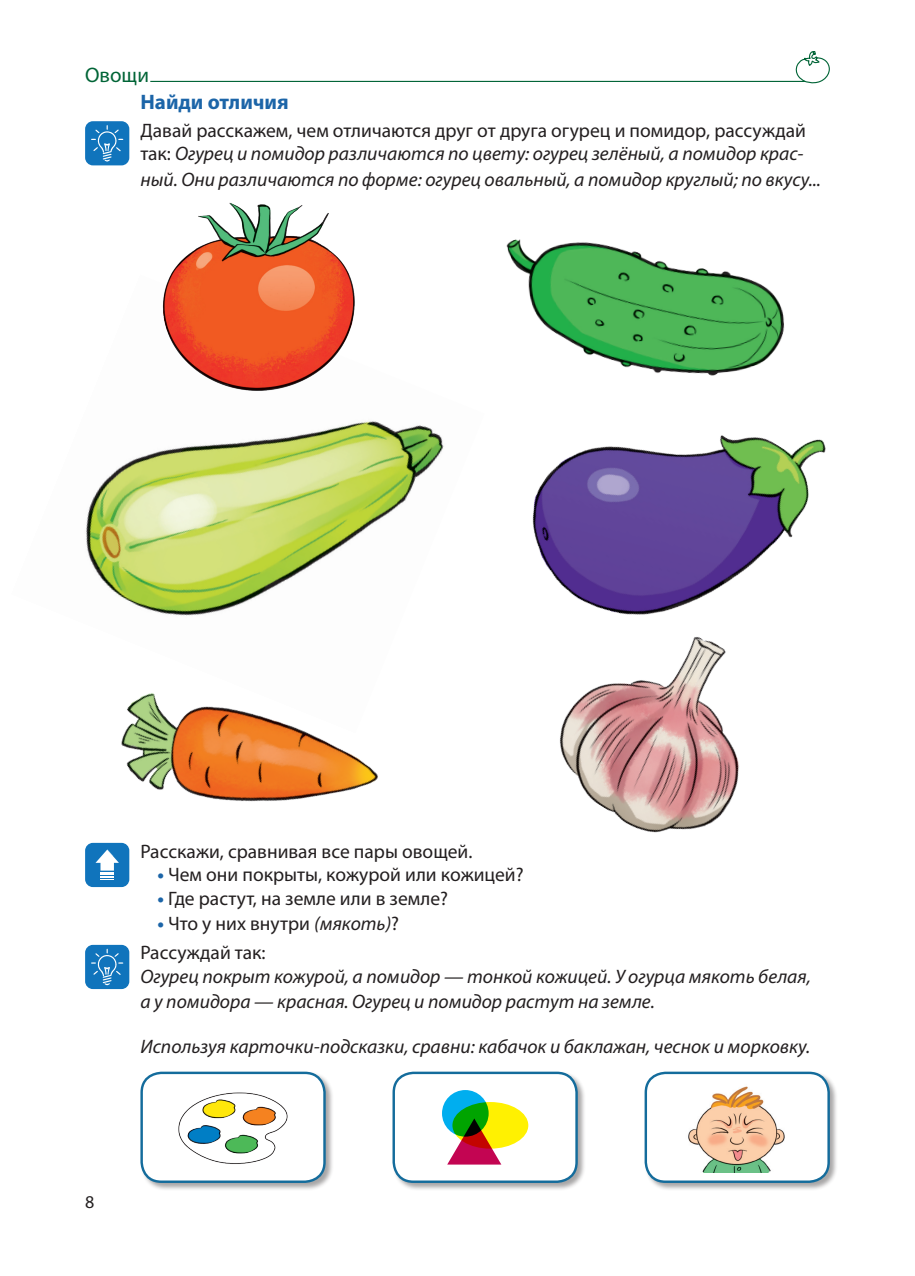
<style>
.page{position:relative;width:915px;height:1276px;background:#fff}
.page>*{position:absolute;margin:0;border:0;box-sizing:border-box;transform-origin:0 0}
.t1{font:700 21px "Myriad Pro";color:#1c65a8}
.t2{font:21px "Myriad Pro";color:#006436}
.t3{font:19.5px/23.4px "Myriad Pro";color:#231f20}
.t4{font:italic 19.5px/25.2px "Myriad Pro";color:#231f20}
.t5{font:18px "Myriad Pro";color:#231f20}
.s1{font-style:italic}
.s2{font-weight:700;color:#1c65a8}
</style>
<div class="page">
<div style="left:85px;top:121px;width:44px;height:44px;background:#1074bc;border-radius:8px"></div>
<svg style="left:91px;top:125px;width:32px;height:37px"></svg>
<div style="left:85px;top:945px;width:44px;height:44px;background:#1074bc;border-radius:8px"></div>
<svg style="left:91px;top:948px;width:32px;height:37px"></svg>
<img style="left:86px;top:421px;width:358px;height:174px">
<img style="left:85px;top:595px;width:293px;height:293px">
<img style="left:506px;top:239px;width:254px;height:45px">
<img style="left:162px;top:203px;width:193px;height:188px">
<img style="left:528px;top:284px;width:298px;height:304px">
<div style="left:85px;top:843px;width:44px;height:44px;background:#1074bc;border-radius:8px"></div>
<svg style="left:95px;top:849px;width:24px;height:31px"></svg>
<div style="left:140px;top:1071px;width:194px;height:120px;background:#231f20;opacity:.4"></div>
<div style="left:142px;top:1073px;width:182px;height:108px;background:#fff;border-radius:20px"></div>
<div style="left:140px;top:1071px;width:185px;height:112px;border:2px solid #146c9c;border-radius:20px"></div>
<img style="left:178px;top:1092px;width:110px;height:72px">
<div style="left:392px;top:1071px;width:194px;height:120px;background:#231f20;opacity:.4"></div>
<div style="left:393px;top:1073px;width:183px;height:108px;background:#fff;border-radius:20px"></div>
<div style="left:392px;top:1071px;width:185px;height:112px;border:2px solid #146c9c;border-radius:20px"></div>
<div style="left:442px;top:1090px;width:46px;height:46px;background:#00aeef;border-radius:50%"></div>
<svg style="left:447px;top:1128px;width:54px;height:36px"></svg>
<svg style="left:452px;top:1102px;width:76px;height:46px;background:#a2b602"></svg>
<hr style="left:150px;top:81px;width:654px;height:1px;background:#006436">
<svg style="left:794px;top:51px;width:36px;height:33px"></svg>
<img style="left:560px;top:588px;width:179px;height:245px">
<div style="left:644px;top:1071px;width:194px;height:120px;background:#231f20;opacity:.4"></div>
<div style="left:645px;top:1073px;width:183px;height:108px;background:#fff;border-radius:20px"></div>
<div style="left:644px;top:1071px;width:185px;height:112px;border:2px solid #146c9c;border-radius:20px"></div>
<img style="left:688px;top:1086px;width:97px;height:86px">
<p class="t2" style="left:85px;top:62px;width:65px">Овощи</p>
<p class="t1" style="left:140px;top:89px;width:150px">Найди отличия</p>
<p class="t3" style="left:140px;top:118px;width:667px">Давай расскажем, чем отличаются друг от друга огурец и помидор, рассуждай так: <span class="s1">Огурец и помидор различаются по цвету: огурец зелёный, а помидор крас-</span></p>
<p class="t4" style="left:140px;top:166px;width:682px">ный. Они различаются по форме: огурец овальный, а помидор круглый; по вкусу...</p>
<p class="t3" style="left:140px;top:839px;width:333px">Расскажи, сравнивая все пары овощей.</p>
<p class="t3" style="left:157px;top:862px;width:367px"><span class="s2">•</span> Чем они покрыты, кожурой или кожицей?</p>
<p class="t3" style="left:157px;top:886px;width:292px"><span class="s2">•</span> Где растут, на земле или в земле?</p>
<p class="t3" style="left:140px;top:908px;width:260px;line-height:29.4px;text-indent:17px"><span class="s2">•</span> Что у них внутри <span class="s1">(мякоть)</span>?<br>Рассуждай так:</p>
<p class="t4" style="left:140px;top:963px;width:671px">Огурец покрыт кожурой, а помидор — тонкой кожицей. У огурца мякоть белая, а у помидора — красная. Огурец и помидор растут на земле.</p>
<p class="t4" style="left:140px;top:1033px;width:671px">Используя карточки-подсказки, сравни: кабачок и баклажан, чеснок и морковку.</p>
<p class="t5" style="left:85px;top:1190px;width:11px">8</p>
</div>
